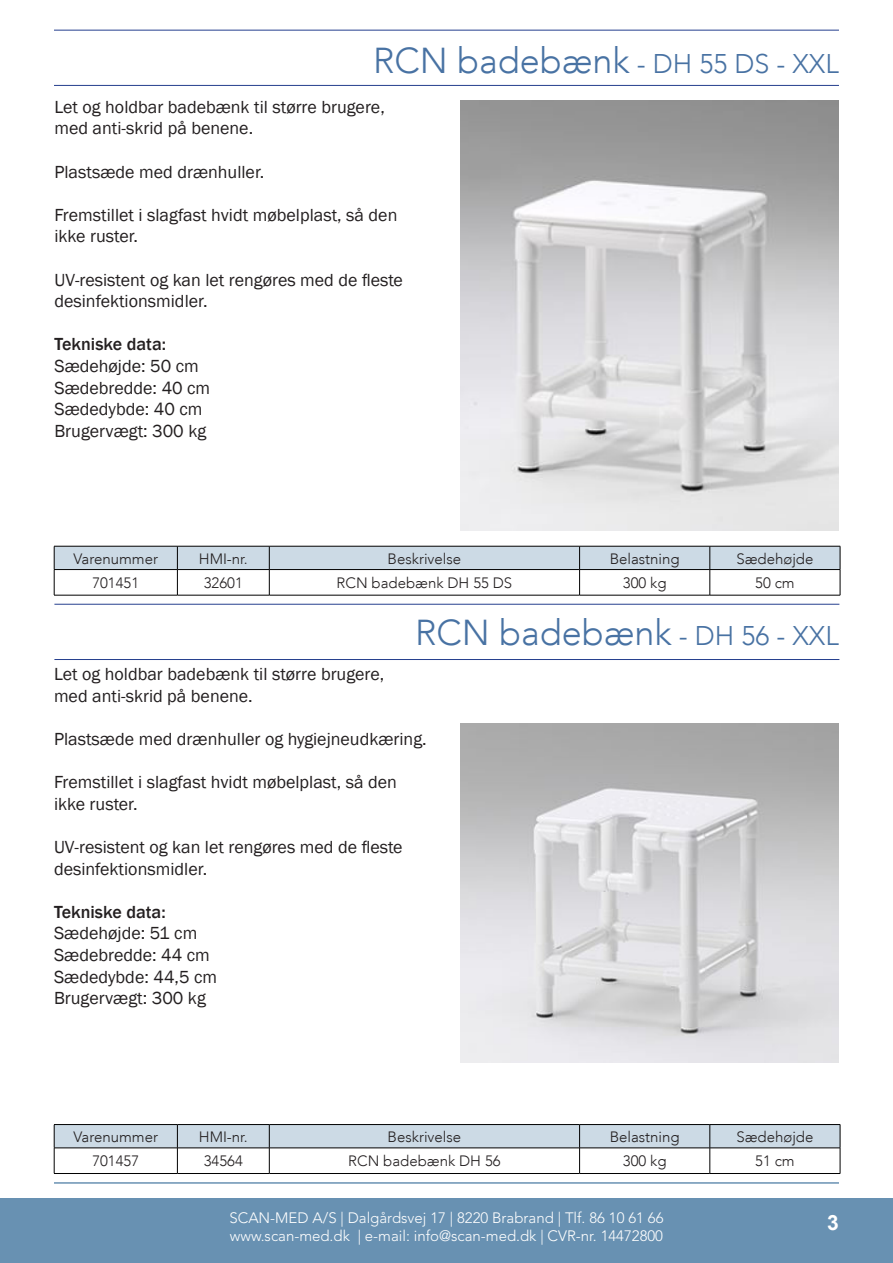
<style>
.page{position:relative;width:893px;height:1263px;background:#fff}
.page>*{position:absolute;margin:0;border:0;box-sizing:border-box;transform-origin:0 0}
.Overskrift_-_venstre{font:300 36px "Avenir LT";color:#4872a3}
.t1{font:700 21px "Arial";color:#fff}
.Beskrivelse_-_oversk{font:18px "Franklin Gothic";color:#231f20}
.Beskrivelse_-_oversk-2{font:500 18px "Franklin Gothic";color:#231f20}
.Sund__avis_-_tabel_t{font:300 15px "Avenir LT";color:#231f20}
.t2{font:300 15px/18px "Avenir LT Std";color:#fff}
.s1{font-size:27px}
</style>
<div class="page">
<div style="left:0;top:1198px;width:893px;height:65px;background:#6891b2"></div>
<hr style="left:54px;top:1182px;width:785px;height:2px;background:#3b709b">
<hr style="left:54px;top:30px;width:785px;height:1px;background:#253f8e">
<hr style="left:54px;top:85px;width:785px;height:1px;background:#253f8e">
<hr style="left:54px;top:604px;width:785px;height:1px;background:#253f8e">
<hr style="left:54px;top:659px;width:785px;height:1px;background:#253f8e">
<hr style="left:54px;top:595px;width:123px;height:1px;background:#000">
<hr style="left:177px;top:595px;width:92px;height:1px;background:#000">
<hr style="left:269px;top:595px;width:311px;height:1px;background:#000">
<hr style="left:580px;top:595px;width:130px;height:1px;background:#000">
<hr style="left:710px;top:595px;width:130px;height:1px;background:#000">
<svg style="left:54px;top:546px;width:787px;height:49px"></svg>
<hr style="left:177px;top:569px;width:92px;height:1px;background:#000">
<hr style="left:54px;top:1173px;width:123px;height:1px;background:#000">
<hr style="left:177px;top:1173px;width:92px;height:1px;background:#000">
<hr style="left:269px;top:1173px;width:311px;height:1px;background:#000">
<hr style="left:580px;top:1173px;width:130px;height:1px;background:#000">
<hr style="left:710px;top:1173px;width:130px;height:1px;background:#000">
<svg style="left:54px;top:1124px;width:787px;height:49px"></svg>
<hr style="left:177px;top:1147px;width:92px;height:1px;background:#000">
<img style="left:461px;top:100px;width:378px;height:430px">
<img style="left:461px;top:723px;width:378px;height:339px">
<p class="Overskrift_-_venstre" style="left:373px;top:40px;width:467px">RCN badebænk <span class="s1">- DH 55 DS - XXL</span></p>
<p class="Beskrivelse_-_oversk" style="left:54px;top:96px;width:332px">Let og holdbar badebænk til større brugere,</p>
<p class="Beskrivelse_-_oversk" style="left:54px;top:117px;width:200px">med anti-skrid på benene.</p>
<p class="Beskrivelse_-_oversk" style="left:54px;top:160px;width:211px">Plastsæde med drænhuller.</p>
<p class="Beskrivelse_-_oversk" style="left:54px;top:204px;width:344px">Fremstillet i slagfast hvidt møbelplast, så den</p>
<p class="Beskrivelse_-_oversk" style="left:54px;top:225px;width:85px">ikke ruster.</p>
<p class="Beskrivelse_-_oversk" style="left:54px;top:268px;width:350px">UV-resistent og kan let rengøres med de fleste</p>
<p class="Beskrivelse_-_oversk" style="left:54px;top:290px;width:155px">desinfektionsmidler.</p>
<p class="Beskrivelse_-_oversk-2" style="left:54px;top:333px;width:113px">Tekniske data:</p>
<p class="Beskrivelse_-_oversk" style="left:54px;top:355px;width:146px">Sædehøjde: 50 cm</p>
<p class="Beskrivelse_-_oversk" style="left:54px;top:376px;width:157px">Sædebredde: 40 cm</p>
<p class="Beskrivelse_-_oversk" style="left:54px;top:398px;width:150px">Sædedybde: 40 cm</p>
<p class="Beskrivelse_-_oversk" style="left:54px;top:420px;width:154px">Brugervægt: 300 kg</p>
<p class="Sund__avis_-_tabel_t" style="left:74px;top:550px;width:86px">Varenummer</p>
<p class="Sund__avis_-_tabel_t" style="left:199px;top:550px;width:50px">HMI-nr.</p>
<p class="Sund__avis_-_tabel_t" style="left:388px;top:550px;width:75px">Beskrivelse</p>
<p class="Sund__avis_-_tabel_t" style="left:610px;top:550px;width:72px">Belastning</p>
<p class="Sund__avis_-_tabel_t" style="left:736px;top:550px;width:78px">Sædehøjde</p>
<p class="Sund__avis_-_tabel_t" style="left:92px;top:574px;width:48px">701451</p>
<p class="Sund__avis_-_tabel_t" style="left:204px;top:574px;width:40px">32601</p>
<p class="Sund__avis_-_tabel_t" style="left:337px;top:574px;width:177px">RCN badebænk DH 55 DS</p>
<p class="Sund__avis_-_tabel_t" style="left:623px;top:574px;width:45px">300 kg</p>
<p class="Sund__avis_-_tabel_t" style="left:755px;top:574px;width:41px">50 cm</p>
<p class="Overskrift_-_venstre" style="left:415px;top:611px;width:425px">RCN badebænk <span class="s1">- DH 56 - XXL</span></p>
<p class="Beskrivelse_-_oversk" style="left:54px;top:663px;width:332px">Let og holdbar badebænk til større brugere,</p>
<p class="Beskrivelse_-_oversk" style="left:54px;top:685px;width:200px">med anti-skrid på benene.</p>
<p class="Beskrivelse_-_oversk" style="left:54px;top:728px;width:374px">Plastsæde med drænhuller og hygiejneudkæring.</p>
<p class="Beskrivelse_-_oversk" style="left:54px;top:771px;width:344px">Fremstillet i slagfast hvidt møbelplast, så den</p>
<p class="Beskrivelse_-_oversk" style="left:54px;top:793px;width:85px">ikke ruster.</p>
<p class="Beskrivelse_-_oversk" style="left:54px;top:836px;width:350px">UV-resistent og kan let rengøres med de fleste</p>
<p class="Beskrivelse_-_oversk" style="left:54px;top:857px;width:155px">desinfektionsmidler.</p>
<p class="Beskrivelse_-_oversk-2" style="left:54px;top:901px;width:113px">Tekniske data:</p>
<p class="Beskrivelse_-_oversk" style="left:54px;top:922px;width:145px">Sædehøjde: 51 cm</p>
<p class="Beskrivelse_-_oversk" style="left:54px;top:944px;width:157px">Sædebredde: 44 cm</p>
<p class="Beskrivelse_-_oversk" style="left:54px;top:965px;width:165px">Sædedybde: 44,5 cm</p>
<p class="Beskrivelse_-_oversk" style="left:54px;top:987px;width:154px">Brugervægt: 300 kg</p>
<p class="Sund__avis_-_tabel_t" style="left:74px;top:1128px;width:86px">Varenummer</p>
<p class="Sund__avis_-_tabel_t" style="left:199px;top:1128px;width:50px">HMI-nr.</p>
<p class="Sund__avis_-_tabel_t" style="left:388px;top:1128px;width:75px">Beskrivelse</p>
<p class="Sund__avis_-_tabel_t" style="left:610px;top:1128px;width:72px">Belastning</p>
<p class="Sund__avis_-_tabel_t" style="left:736px;top:1128px;width:78px">Sædehøjde</p>
<p class="Sund__avis_-_tabel_t" style="left:92px;top:1152px;width:48px">701457</p>
<p class="Sund__avis_-_tabel_t" style="left:204px;top:1152px;width:40px">34564</p>
<p class="Sund__avis_-_tabel_t" style="left:348px;top:1152px;width:154px">RCN badebænk DH 56</p>
<p class="Sund__avis_-_tabel_t" style="left:623px;top:1152px;width:45px">300 kg</p>
<p class="Sund__avis_-_tabel_t" style="left:755px;top:1152px;width:41px">51 cm</p>
<p class="t2" style="left:229px;top:1209px;width:436px">SCAN-MED A/S | Dalgårdsvej 17 | 8220 Brabrand | Tlf. 86 10 61 66 www.scan-med.dk | e-mail: info@scan-med.dk | CVR-nr. 14472800</p>
<p class="t1" style="left:827px;top:1208px;width:13px">3</p>
</div>
